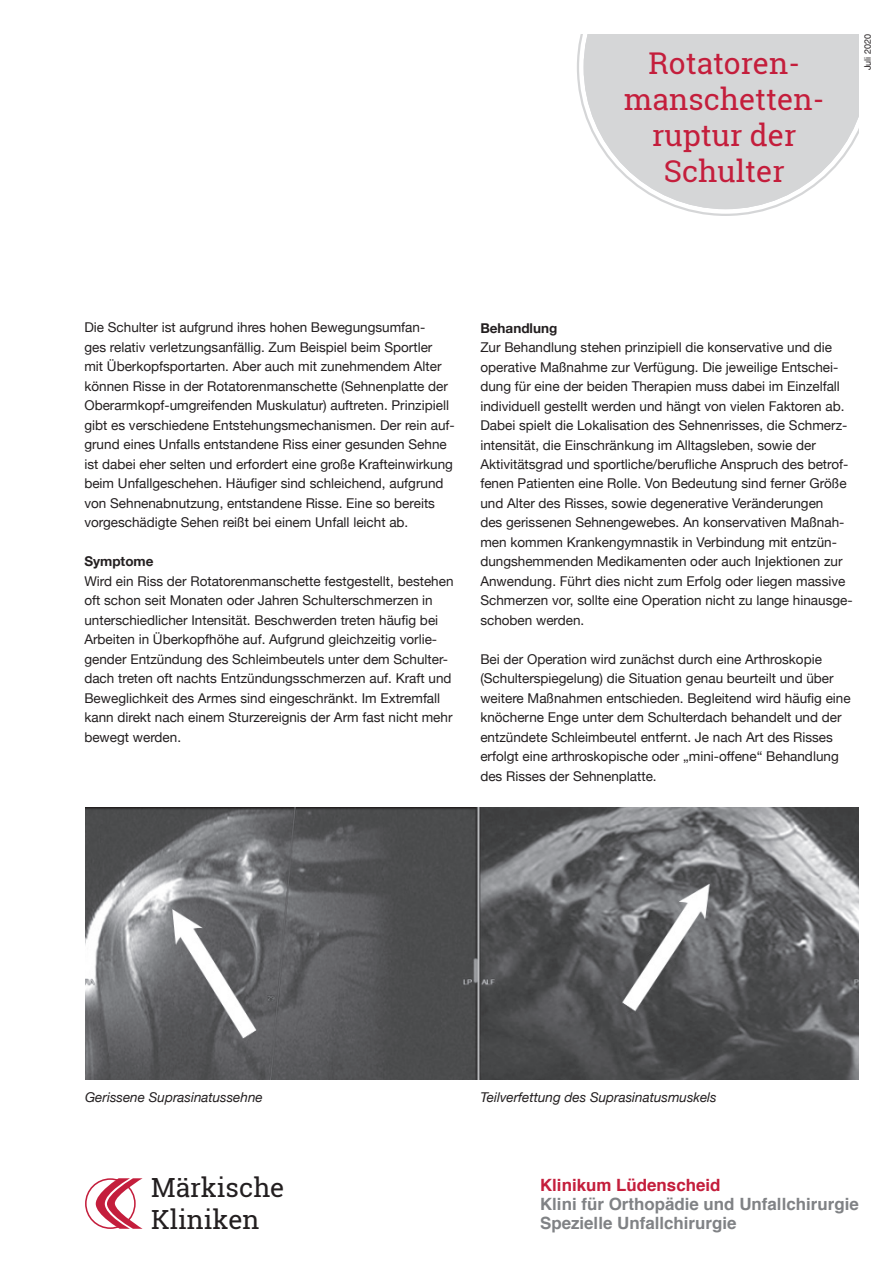
<style>
.page{position:relative;width:893px;height:1263px;background:#fff}
.page>*{position:absolute;margin:0;border:0;box-sizing:border-box;transform-origin:0 0}
.t1{font:30px/36px "Roboto Slab";color:#c41e3c;text-align:center}
.t2{font:26.4px/31.7px "Roboto Slab";color:#231f20}
.t3{font:700 16.95px/19px "Helvetica";color:#808285}
.t4{font:700 16.95px "Helvetica";color:#c41e3c}
.t5{font:13.5px/19.5px "Helvetica Neue";color:#231f20}
.t6{font:italic 13.5px "Helvetica Neue";color:#231f20}
.t7{font:700 13.5px "Helvetica Neue";color:#231f20}
.t8{font:9px "Helvetica Neue";color:#231f20}
</style>
<div class="page">
<svg style="left:577px;top:34px;width:193px;height:182px"></svg>
<svg style="left:584px;top:34px;width:275px;height:175px;background:#dbdbdc"></svg>
<svg style="left:85px;top:1178px;width:58px;height:51px"></svg>
<img style="left:85px;top:808px;width:774px;height:271px">
<h1 class="t1" style="left:624px;top:44px;width:202px">Rotatoren&shy;manschetten&shy;ruptur der<br>Schulter</h1>
<p class="t8" style="left:861px;top:70px;width:38px;rotate:-90deg">Juli 2020</p>
<p class="t5" style="left:84px;top:319px;width:372px">Die Schulter ist aufgrund ihres hohen Bewegungsumfan-<br>ges relativ verletzungsanfällig. Zum Beispiel beim Sportler<br>mit Überkopfsportarten. Aber auch mit zunehmendem Alter können Risse in der Rotatorenmanschette (Sehnenplatte der Oberarmkopf-umgreifenden Muskulatur) auftreten. Prinzipiell gibt es verschiedene Entstehungsmechanismen. Der rein auf&shy;grund eines Unfalls entstandene Riss einer gesunden Sehne ist dabei eher selten und erfordert eine große Krafteinwirkung beim Unfallgeschehen. Häufiger sind schleichend, aufgrund von Sehnenabnutzung, entstandene Risse. Eine so bereits vorgeschädigte Sehen reißt bei einem Unfall leicht ab.</p>
<p class="t7" style="left:84px;top:551px;width:71px">Symptome</p>
<p class="t5" style="left:84px;top:572px;width:371px">Wird ein Riss der Rotatorenmanschette festgestellt, bestehen oft schon seit Monaten oder Jahren Schulterschmerzen in unterschiedlicher Intensität. Beschwerden treten häufig bei Arbeiten in Überkopfhöhe auf. Aufgrund gleichzeitig vorlie&shy;gender Entzündung des Schleimbeutels unter dem Schulter&shy;dach treten oft nachts Entzündungsschmerzen auf. Kraft und Beweglichkeit des Armes sind eingeschränkt. Im Extremfall kann direkt nach einem Sturzereignis der Arm fast nicht mehr bewegt werden.</p>
<p class="t7" style="left:480px;top:317px;width:79px">Behandlung</p>
<p class="t5" style="left:480px;top:338px;width:374px">Zur Behandlung stehen prinzipiell die konservative und die operative Maßnahme zur Verfügung. Die jeweilige Entschei&shy;dung für eine der beiden Therapien muss dabei im Einzelfall individuell gestellt werden und hängt von vielen Faktoren ab.<br>Dabei spielt die Lokalisation des Sehnenrisses, die Schmerz&shy;intensität, die Einschränkung im Alltagsleben, sowie der Aktivitätsgrad und sportliche/berufliche Anspruch des betrof&shy;fenen Patienten eine Rolle. Von Bedeutung sind ferner Größe und Alter des Risses, sowie degenerative Veränderungen<br>des gerissenen Sehnengewebes. An konservativen Maßnah&shy;men kommen Krankengymnastik in Verbindung mit entzün&shy;dungshemmenden Medikamenten oder auch Injektionen zur Anwendung. Führt dies nicht zum Erfolg oder liegen massive Schmerzen vor, sollte eine Operation nicht zu lange hinausge&shy;schoben werden.</p>
<p class="t5" style="left:480px;top:650px;width:372px">Bei der Operation wird zunächst durch eine Arthroskopie (Schulterspiegelung) die Situation genau beurteilt und über weitere Maßnahmen entschieden. Begleitend wird häufig eine knöcherne Enge unter dem Schulterdach behandelt und der entzündete Schleimbeutel entfernt. Je nach Art des Risses erfolgt eine arthroskopische oder „mini-offene“ Behandlung des Risses der Sehnenplatte.</p>
<p class="t6" style="left:85px;top:1087px;width:179px">Gerissene Suprasinatussehne</p>
<p class="t6" style="left:480px;top:1087px;width:238px">Teilverfettung des Suprasinatusmuskels</p>
<h2 class="t2" style="left:151px;top:1171px;width:135px">Märkische<br>Kliniken</h2>
<p class="t4" style="left:540px;top:1171px;width:182px">Klinikum Lüdenscheid</p>
<p class="t3" style="left:540px;top:1194px;width:320px">Klini für Orthopädie und Unfallchirurgie<br>Spezielle Unfallchirurgie</p>
</div>
